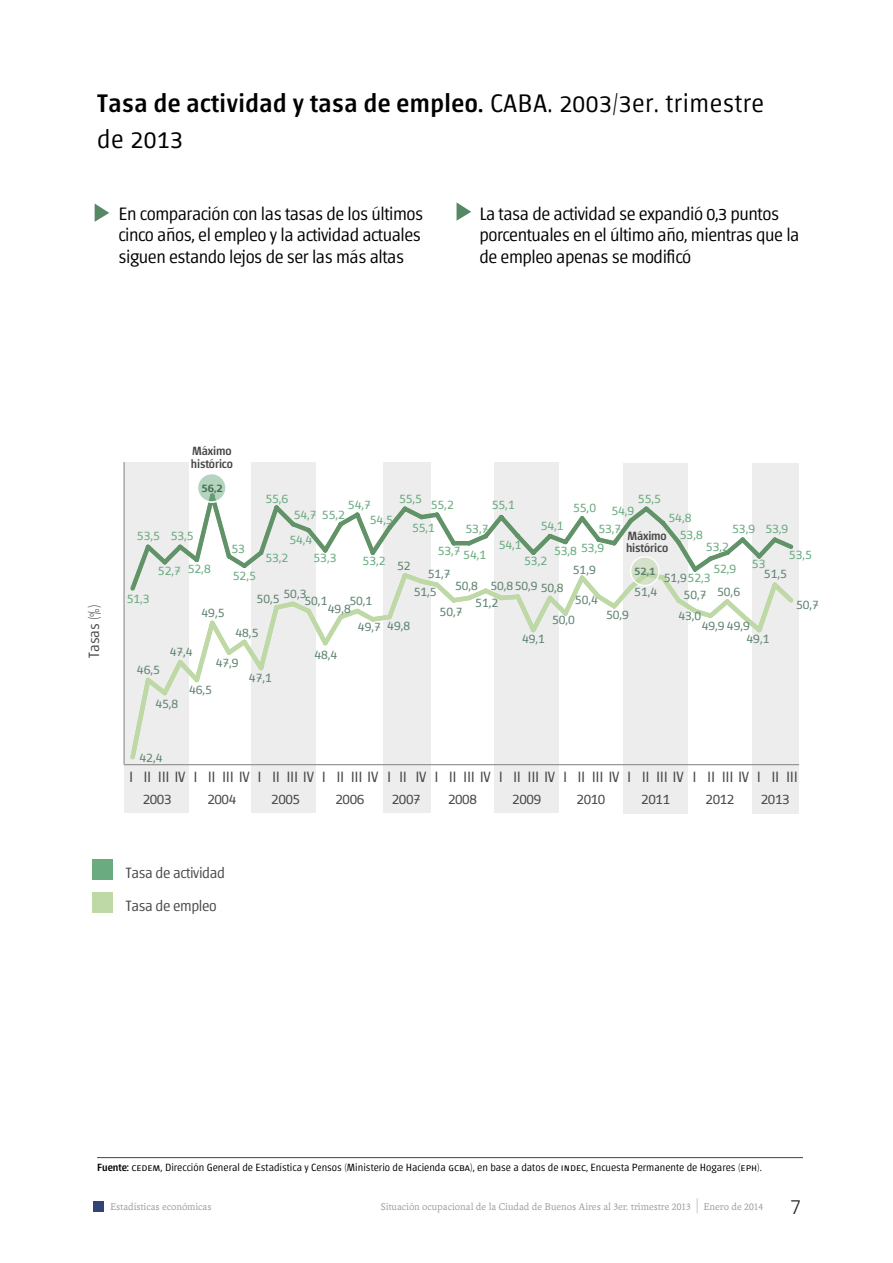
<style>
.page{position:relative;width:893px;height:1263px;background:#fff}
.page>*{position:absolute;margin:0;border:0;box-sizing:border-box;transform-origin:0 0}
.t1{font:500 25.5px/36px "Chaco";letter-spacing:.02em;color:#000}
.t2{font:300 19.5px "Zurich BT";color:#292929}
.t3{font:300 18px/21.6px "Chaco";letter-spacing:-.025em;color:#000}
.t4{font:300 15px/32.4px "Chaco";letter-spacing:-.025em;color:#484848}
.t5{font:300 13.5px/25.8px "Chaco";color:#5f8470}
.t6{font:300 13.5px/27px "Chaco";color:#6aab80}
.t7{font:500 12px/12.5px "Chaco";letter-spacing:-.01em;color:#484848}
.t8{font:500 12px "Chaco";color:#5f8470}
.t9{font:500 12px "Chaco";color:#456d52}
.t10{font:300 10.5px "Chaco";color:#000}
.t11{font:10.5px "Andralis ND Os F";color:#9f9f9f}
.s1{font-weight:300}
.s2{color:#6aab80}
.s3{font-weight:500}
.s4{font-family:"Andralis NDSC"}
.s5{font-size:21px}
</style>
<div class="page">
<div style="left:94px;top:1201px;width:10px;height:10px;background:#314377"></div>
<svg style="left:95px;top:204px;width:14px;height:18px"></svg>
<svg style="left:457px;top:202px;width:14px;height:19px"></svg>
<hr style="left:97px;top:1157px;width:706px;height:1px;background:#314377">
<div style="left:124px;top:462px;width:65px;height:351px;background:#ededed"></div>
<div style="left:251px;top:462px;width:65px;height:351px;background:#ededed"></div>
<div style="left:383px;top:462px;width:47px;height:351px;background:#ededed"></div>
<div style="left:494px;top:462px;width:64px;height:351px;background:#ededed"></div>
<div style="left:623px;top:463px;width:65px;height:351px;background:#ededed"></div>
<div style="left:752px;top:463px;width:46px;height:351px;background:#ededed"></div>
<div style="left:93px;top:860px;width:20px;height:20px;background:#6aab80"></div>
<div style="left:93px;top:892px;width:20px;height:20px;background:#bed8a6"></div>
<hr style="left:123px;top:462px;width:2px;height:303px;background:#959391">
<hr style="left:124px;top:764px;width:675px;height:1px;background:#959391">
<svg style="left:138px;top:490px;width:656px;height:78px"></svg>
<svg style="left:130px;top:568px;width:664px;height:194px"></svg>
<svg style="left:631px;top:557px;width:27px;height:28px"></svg>
<div style="left:630px;top:556px;width:30px;height:30px;border:1px solid #fff;border-radius:50%"></div>
<svg style="left:197px;top:473px;width:29px;height:29px"></svg>
<div style="left:197px;top:473px;width:30px;height:30px;border:2px solid #fff;border-radius:50%"></div>
<h1 class="t1" style="left:97px;top:86px;width:669px">Tasa de actividad y tasa de empleo. <span class="s1">CABA. 2003/3er. trimestre de 2013</span></h1>
<p class="t3" style="left:119px;top:203px;width:306px">En comparación con las tasas de los últimos cinco años, el empleo y la actividad actuales siguen estando lejos de ser las más altas</p>
<p class="t3" style="left:479px;top:203px;width:322px">La tasa de actividad se expandió 0,3 puntos porcentuales en el último año, mientras que la de empleo apenas se modificó</p>
<p class="t4" style="left:79px;top:657px;width:54px;rotate:-90deg">Tasas (%)</p>
<p class="t7" style="left:191px;top:445px;width:44px">Máximo histórico</p>
<p class="t9" style="left:202px;top:482px;width:23px">56,2</p>
<p class="t6" style="left:265px;top:485px;width:24px">55,6</p>
<p class="t6" style="left:412px;top:484px;width:24px;line-height:29.2px;text-indent:-13px">55,5<br>55,1</p>
<p class="t6" style="left:638px;top:485px;width:24px">55,5</p>
<p class="t6" style="left:348px;top:492px;width:24px">54,7</p>
<p class="t6" style="left:492px;top:492px;width:24px">55,1</p>
<p class="t6" style="left:499px;top:531px;width:24px">54,1</p>
<p class="t6" style="left:431px;top:492px;width:24px">55,2</p>
<p class="t6" style="left:438px;top:537px;width:24px">53,7</p>
<p class="t6" style="left:573px;top:494px;width:24px">55,0</p>
<p class="t6" style="left:581px;top:534px;width:24px">53,9</p>
<p class="t6" style="left:611px;top:498px;width:24px">54,9</p>
<p class="t6" style="left:289px;top:502px;width:57px;line-height:24.8px;text-indent:4px">54,7 55,2<br>54,4</p>
<p class="t6" style="left:313px;top:544px;width:24px">53,3</p>
<p class="t6" style="left:680px;top:509px;width:24px;line-height:16.8px;text-indent:-11px">54,8<br>53,8</p>
<p class="t5" style="left:664px;top:565px;width:48px">51,9<span class="s2">52,3</span></p>
<p class="t6" style="left:370px;top:506px;width:24px">54,5</p>
<p class="t6" style="left:554px;top:514px;width:24px;line-height:24.2px;text-indent:-13px">54,1<br>53,8</p>
<p class="t6" style="left:732px;top:516px;width:24px">53,9</p>
<p class="t6" style="left:752px;top:550px;width:15px">53</p>
<p class="t6" style="left:765px;top:516px;width:24px">53,9</p>
<p class="t6" style="left:463px;top:517px;width:27px;line-height:25.3px">53,7<br>54,1</p>
<p class="t6" style="left:598px;top:516px;width:24px">53,7</p>
<p class="t7" style="left:626px;top:530px;width:44px">Máximo histórico</p>
<p class="t8" style="left:634px;top:565px;width:23px">52,1</p>
<p class="t6" style="left:137px;top:523px;width:24px">53,5</p>
<p class="t6" style="left:158px;top:557px;width:24px">52,7</p>
<p class="t6" style="left:171px;top:523px;width:24px">53,5</p>
<p class="t6" style="left:188px;top:555px;width:24px">52,8</p>
<p class="t6" style="left:706px;top:533px;width:24px">53,2</p>
<p class="t6" style="left:231px;top:535px;width:26px">53<br>52,5</p>
<p class="t6" style="left:265px;top:544px;width:24px">53,2</p>
<p class="t6" style="left:789px;top:541px;width:24px">53,5</p>
<p class="t6" style="left:363px;top:547px;width:24px">53,2</p>
<p class="t6" style="left:524px;top:547px;width:24px">53,2</p>
<p class="t5" style="left:397px;top:553px;width:15px">52</p>
<p class="t6" style="left:713px;top:555px;width:24px">52,9</p>
<p class="t5" style="left:573px;top:557px;width:24px">51,9</p>
<p class="t5" style="left:764px;top:561px;width:24px">51,5</p>
<p class="t5" style="left:414px;top:564px;width:38px;line-height:18.6px;text-indent:14px">51,7<br>51,5</p>
<p class="t5" style="left:440px;top:599px;width:24px">50,7</p>
<p class="t5" style="left:475px;top:577px;width:24px;line-height:17.4px;text-indent:-20px">50,8<br>51,2</p>
<p class="t5" style="left:490px;top:573px;width:49px">50,8 50,9</p>
<p class="t5" style="left:541px;top:575px;width:24px">50,8</p>
<p class="t5" style="left:552px;top:607px;width:24px">50,0</p>
<p class="t5" style="left:634px;top:579px;width:24px">51,4</p>
<p class="t5" style="left:678px;top:584px;width:30px;line-height:21.3px;text-align:center">50,7<br>43,0</p>
<p class="t5" style="left:702px;top:613px;width:50px">49,9 49,9</p>
<p class="t5" style="left:717px;top:579px;width:24px">50,6</p>
<p class="t5" style="left:284px;top:581px;width:24px">50,3</p>
<p class="t6" style="left:127px;top:585px;width:24px">51,3</p>
<p class="t5" style="left:257px;top:586px;width:24px">50,5</p>
<p class="t5" style="left:304px;top:589px;width:24px">50,1</p>
<p class="t5" style="left:575px;top:587px;width:24px">50,4</p>
<p class="t5" style="left:328px;top:596px;width:24px">49,8</p>
<p class="t5" style="left:358px;top:588px;width:54px;text-indent:-9px">50,1<br>49,7 49,8</p>
<p class="t5" style="left:796px;top:592px;width:24px">50,7</p>
<p class="t5" style="left:202px;top:600px;width:24px">49,5</p>
<p class="t5" style="left:216px;top:650px;width:24px">47,9</p>
<p class="t5" style="left:606px;top:602px;width:24px">50,9</p>
<p class="t5" style="left:235px;top:620px;width:24px">48,5</p>
<p class="t5" style="left:249px;top:665px;width:24px">47,1</p>
<p class="t5" style="left:746px;top:626px;width:24px">49,1</p>
<p class="t5" style="left:522px;top:626px;width:24px">49,1</p>
<p class="t5" style="left:170px;top:639px;width:24px">47,4</p>
<p class="t5" style="left:189px;top:677px;width:24px">46,5</p>
<p class="t5" style="left:314px;top:643px;width:24px">48,4</p>
<p class="t5" style="left:137px;top:657px;width:24px">46,5</p>
<p class="t5" style="left:155px;top:691px;width:24px">45,8</p>
<p class="t5" style="left:140px;top:745px;width:24px">42,4</p>
<p class="t4" style="left:143px;top:767px;width:657px;line-height:21.3px;text-indent:-14px">I II III IV I II III IV I II III IV I II III IV I II IV I II III IV I II III IV I II III IV I II III IV I II III IV I II III<br>2003</p>
<p class="t4" style="left:207px;top:783px;width:30px">2004</p>
<p class="t4" style="left:271px;top:783px;width:30px">2005</p>
<p class="t4" style="left:336px;top:783px;width:30px">2006</p>
<p class="t4" style="left:392px;top:783px;width:30px">2007</p>
<p class="t4" style="left:448px;top:783px;width:30px">2008</p>
<p class="t4" style="left:512px;top:783px;width:30px">2009</p>
<p class="t4" style="left:577px;top:783px;width:30px">2010</p>
<p class="t4" style="left:641px;top:783px;width:30px">2011</p>
<p class="t4" style="left:706px;top:783px;width:30px">2012</p>
<p class="t4" style="left:761px;top:783px;width:30px">2013</p>
<p class="t4" style="left:126px;top:857px;width:101px">Tasa de actividad<br>Tasa de empleo</p>
<p class="t10" style="left:97px;top:1162px;width:666px"><span class="s3">Fuente:</span> cedem, Dirección General de Estadística y Censos (Ministerio de Hacienda gcba), en base a datos de indec, Encuesta Permanente de Hogares (eph).</p>
<p class="t11" style="left:110px;top:1201px;width:103px">Estadísticas económicas</p>
<p class="t11" style="left:380px;top:1201px;width:384px">Situación ocupacional de la Ciudad de Buenos Aires al <span class="s4">3</span>er. trimestre <span class="s4">2013</span> <span class="s5">|</span> Enero de <span class="s4">2014</span></p>
<p class="t2" style="left:790px;top:1195px;width:12px">7</p>
</div>
